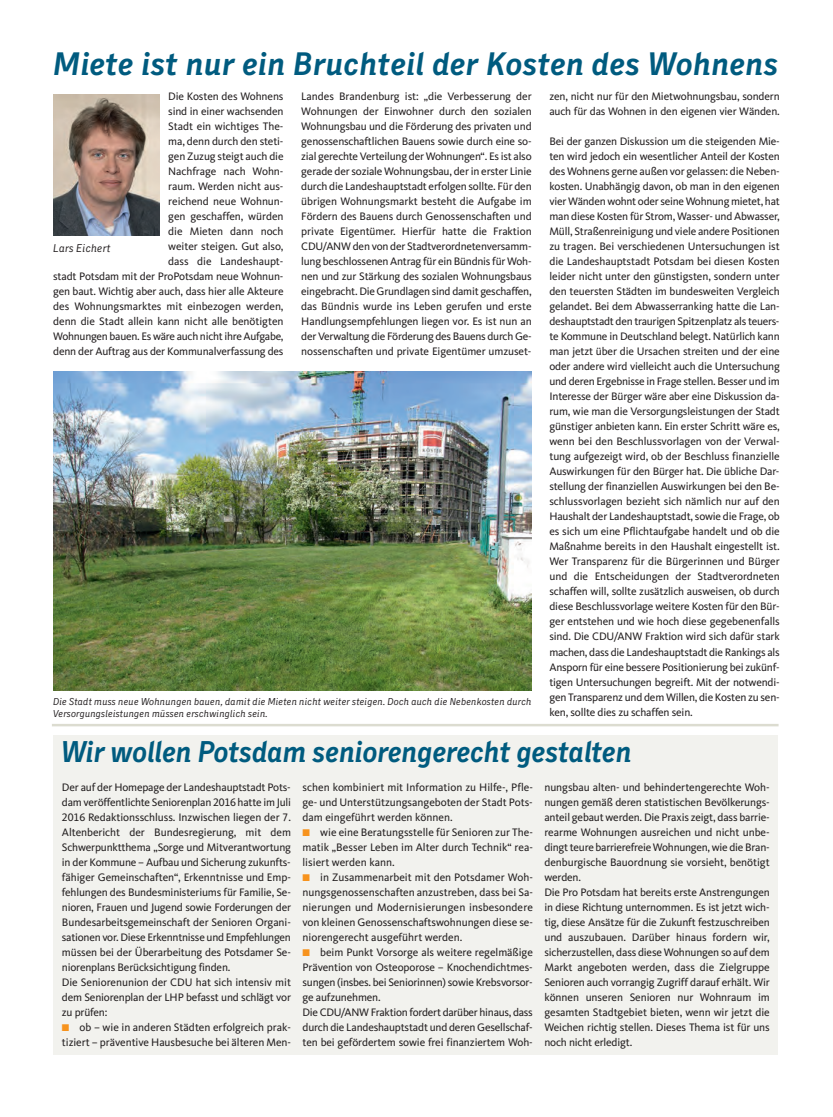
<style>
.page{position:relative;width:833px;height:1117px;background:#fff}
.page>*{position:absolute;margin:0;border:0;box-sizing:border-box;transform-origin:0 0}
.t1{font:italic 700 32.5px "CDU Skopex";color:#005b7f}
.t2{font:italic 700 30px "CDU Skopex";letter-spacing:-.015em;color:#005b7f;scale:.96 1}
.t3{font:11.25px/15px "CDU Kievit Tab";letter-spacing:-.015em;color:#231f20}
.t4{font:italic 11.25px "CDU Skopex";color:#231f20}
.t5{font:italic 10px/11.9px "CDU Skopex";color:#231f20}
.s1{font-family:"European Pi Three";color:#f7931d}
</style>
<div class="page">
<div style="left:53px;top:735px;width:724px;height:319px;background:#f2f2ee"></div>
<hr style="left:52px;top:723px;width:726px;height:3px;background:#dcdcd0">
<img style="left:53px;top:371px;width:478px;height:319px">
<img style="left:53px;top:94px;width:106px;height:142px">
<h1 class="t1" style="left:53px;top:52px;width:727px">Miete ist nur ein Bruchteil der Kosten des Wohnens</h1>
<p class="t3" style="left:53px;top:90px;width:232px;text-align:right">Die Kosten des Wohnens<br>sind in einer wachsenden<br>Stadt ein wichtiges The-<br>ma, denn durch den steti-<br>gen Zuzug steigt auch die<br>Nachfrage nach Wohn-<br>raum. Werden nicht aus-<br>reichend neue Wohnun-<br>gen geschaffen, würden<br>die Mieten dann noch<br>weiter steigen. Gut also,<br>dass die Landeshaupt-<br>stadt Potsdam mit der ProPotsdam neue Wohnun&shy;gen baut. Wichtig aber auch, dass hier alle Akteure des Wohnungsmarktes mit einbezogen werden, denn die Stadt allein kann nicht alle benötigten<br>Wohnungen bauen. Es wäre auch nicht ihre Aufgabe, denn der Auftrag aus der Kommunalverfassung des</p>
<p class="t3" style="left:301px;top:90px;width:232px;text-align:justify">Landes Brandenburg ist: „die Verbesserung der Wohnungen der Einwohner durch den sozialen Wohnungsbau und die Förderung des privaten und genossenschaftlichen Bauens sowie durch eine so&shy;zial gerechte Verteilung der Wohnungen“. Es ist also gerade der soziale Wohnungsbau, der in erster Linie durch die Landeshauptstadt erfolgen sollte. Für den übrigen Wohnungsmarkt besteht die Aufgabe im Fördern des Bauens durch Genossenschaften und private Eigentümer. Hierfür hatte die Fraktion CDU/ANW den von der Stadtverordnetenversamm&shy;lung beschlossenen Antrag für ein Bündnis für Woh&shy;nen und zur Stärkung des sozialen Wohnungsbaus eingebracht. Die Grundlagen sind damit geschaffen, das Bündnis wurde ins Leben gerufen und erste Handlungsempfehlungen liegen vor. Es ist nun an der Verwaltung die Förderung des Bauens durch Ge&shy;nossenschaften und private Eigentümer umzuset-</p>
<p class="t3" style="left:549px;top:90px;width:232px">zen, nicht nur für den Mietwohnungsbau, sondern auch für das Wohnen in den eigenen vier Wänden.</p>
<p class="t3" style="left:549px;top:135px;width:232px;text-align:justify">Bei der ganzen Diskussion um die steigenden Mie&shy;ten wird jedoch ein wesentlicher Anteil der Kosten des Wohnens gerne außen vor gelassen: die Neben&shy;kosten. Unabhängig davon, ob man in den eigenen vier Wänden wohnt oder seine Wohnung mietet, hat man diese Kosten für Strom, Wasser- und Abwasser, Müll, Straßenreinigung und viele andere Positionen zu tragen. Bei verschiedenen Untersuchungen ist die Landeshauptstadt Potsdam bei diesen Kosten leider nicht unter den günstigsten, sondern unter den teuersten Städten im bundesweiten Vergleich gelandet. Bei dem Abwasserranking hatte die Lan&shy;deshauptstadt den traurigen Spitzenplatz als teuers&shy;te Kommune in Deutschland belegt. Natürlich kann man jetzt über die Ursachen streiten und der eine oder andere wird vielleicht auch die Untersuchung und deren Ergebnisse in Frage stellen. Besser und im Interesse der Bürger wäre aber eine Diskussion da&shy;rum, wie man die Versorgungsleistungen der Stadt günstiger anbieten kann. Ein erster Schritt wäre es, wenn bei den Beschlussvorlagen von der Verwal&shy;tung aufgezeigt wird, ob der Beschluss finanzielle Auswirkungen für den Bürger hat. Die übliche Dar&shy;stellung der finanziellen Auswirkungen bei den Be&shy;schlussvorlagen bezieht sich nämlich nur auf den Haushalt der Landeshauptstadt, sowie die Frage, ob es sich um eine Pflichtaufgabe handelt und ob die Maßnahme bereits in den Haushalt eingestellt ist.<br>Wer Transparenz für die Bürgerinnen und Bürger und die Entscheidungen der Stadtverordneten schaffen will, sollte zusätzlich ausweisen, ob durch diese Beschlussvorlage weitere Kosten für den Bür&shy;ger entstehen und wie hoch diese gegebenenfalls sind. Die CDU/ANW Fraktion wird sich dafür stark machen, dass die Landeshauptstadt die Rankings als Ansporn für eine bessere Positionierung bei zukünf&shy;tigen Untersuchungen begreift. Mit der notwendi&shy;gen Transparenz und dem Willen, die Kosten zu sen&shy;ken, sollte dies zu schaffen sein.</p>
<p class="t4" style="left:53px;top:244px;width:59px">Lars Eichert</p>
<p class="t5" style="left:53px;top:696px;width:480px">Die Stadt muss neue Wohnungen bauen, damit die Mieten nicht weiter steigen. Doch auch die Nebenkosten durch<br>Versorgungsleistungen müssen erschwinglich sein.</p>
<h2 class="t2" style="left:61px;top:740px;width:596px">Wir wollen Potsdam seniorengerecht gestalten</h2>
<p class="t3" style="left:62px;top:780px;width:231px">Der auf der Homepage der Landeshauptstadt Pots&shy;dam veröffentlichte Seniorenplan 2016 hatte im Juli 2016 Redaktionsschluss. Inzwischen liegen der 7.<br>Altenbericht der Bundesregierung, mit dem Schwerpunktthema „Sorge und Mitverantwortung in der Kommune – Aufbau und Sicherung zukunfts&shy;fähiger Gemeinschaften“, Erkenntnisse und Emp&shy;fehlungen des Bundesministeriums für Familie, Se&shy;nioren, Frauen und Jugend sowie Forderungen der Bundesarbeitsgemeinschaft der Senioren Organi&shy;sationen vor. Diese Erkenntnisse und Empfehlungen müssen bei der Überarbeitung des Potsdamer Se&shy;niorenplans Berücksichtigung finden.<br>Die Seniorenunion der CDU hat sich intensiv mit dem Seniorenplan der LHP befasst und schlägt vor zu prüfen:</p>
<p class="t3" style="left:62px;top:1020px;width:231px"><span class="s1">-</span> ob – wie in anderen Städten erfolgreich prak&shy;tiziert – präventive Hausbesuche bei älteren Men-</p>
<p class="t3" style="left:302px;top:780px;width:232px;text-align:justify">schen kombiniert mit Information zu Hilfe-, Pfle&shy;ge- und Unterstützungsangeboten der Stadt Pots&shy;dam eingeführt werden können.</p>
<p class="t3" style="left:302px;top:825px;width:232px;text-align:justify"><span class="s1">-</span> wie eine Beratungsstelle für Senioren zur The&shy;matik „Besser Leben im Alter durch Technik“ rea&shy;lisiert werden kann.</p>
<p class="t3" style="left:302px;top:870px;width:232px;text-align:justify"><span class="s1">-</span> in Zusammenarbeit mit den Potsdamer Woh&shy;nungsgenossenschaften anzustreben, dass bei Sa&shy;nierungen und Modernisierungen insbesondere von kleinen Genossenschaftswohnungen diese se&shy;niorengerecht ausgeführt werden.</p>
<p class="t3" style="left:302px;top:945px;width:232px"><span class="s1">-</span> beim Punkt Vorsorge als weitere regelmäßige Prävention von Osteoporose – Knochendichtmes&shy;sungen (insbes. bei Seniorinnen) sowie Krebsvorsor&shy;ge aufzunehmen.<br>Die CDU/ANW Fraktion fordert darüber hinaus, dass durch die Landeshauptstadt und deren Gesellschaf&shy;ten bei gefördertem sowie frei finanziertem Woh-</p>
<p class="t3" style="left:544px;top:780px;width:227px">nungsbau alten- und behindertengerechte Woh&shy;nungen gemäß deren statistischen Bevölkerungs&shy;anteil gebaut werden. Die Praxis zeigt, dass barrie&shy;rearme Wohnungen ausreichen und nicht unbe&shy;dingt teure barrierefreie Wohnungen, wie die Bran&shy;denburgische Bauordnung sie vorsieht, benötigt werden.<br>Die Pro Potsdam hat bereits erste Anstrengungen in diese Richtung unternommen. Es ist jetzt wich&shy;tig, diese Ansätze für die Zukunft festzuschreiben und auszubauen. Darüber hinaus fordern wir, sicherzustellen, dass diese Wohnungen so auf dem Markt angeboten werden, dass die Zielgruppe Senioren auch vorrangig Zugriff darauf erhält. Wir können unseren Senioren nur Wohnraum im gesamten Stadtgebiet bieten, wenn wir jetzt die Weichen richtig stellen. Dieses Thema ist für uns noch nicht erledigt.</p>
</div>
